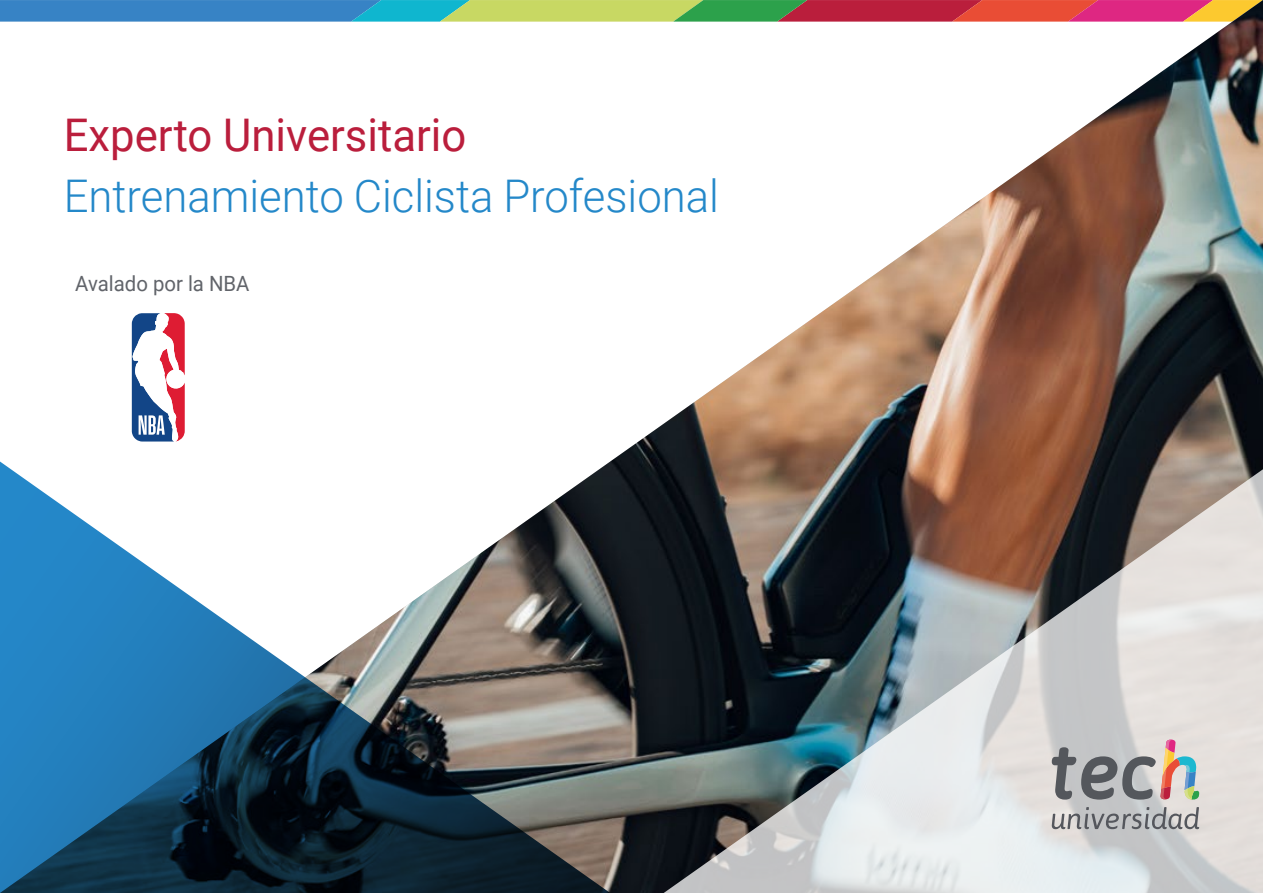
<style>
.page{position:relative;width:1263px;height:893px;background:#fff}
.page>*{position:absolute;margin:0;border:0;box-sizing:border-box;transform-origin:0 0}
.t1{font:300 45px "Roboto";color:#2488c9}
.t2{font:45px "Roboto";color:#ba1e3c}
.t3{font:21px "Roboto";color:#61646a}
</style>
<div class="page">
<img style="left:0;top:0;width:1263px;height:454px">
<svg style="left:0;top:446px;width:640px;height:447px"></svg>
<img style="left:634px;top:454px;width:629px;height:439px">
<svg style="left:132px;top:313px;width:53px;height:129px"></svg>
<svg style="left:1052px;top:740px;width:147px;height:60px;background:#aba7a7"></svg>
<svg style="left:1052px;top:807px;width:147px;height:22px;background:#acadae"></svg>
<p class="t2" style="left:64px;top:103px;width:404px">Experto Universitario</p>
<p class="t1" style="left:64px;top:164px;width:657px">Entrenamiento Ciclista Profesional</p>
<p class="t3" style="left:75px;top:269px;width:176px">Avalado por la NBA</p>
</div>
